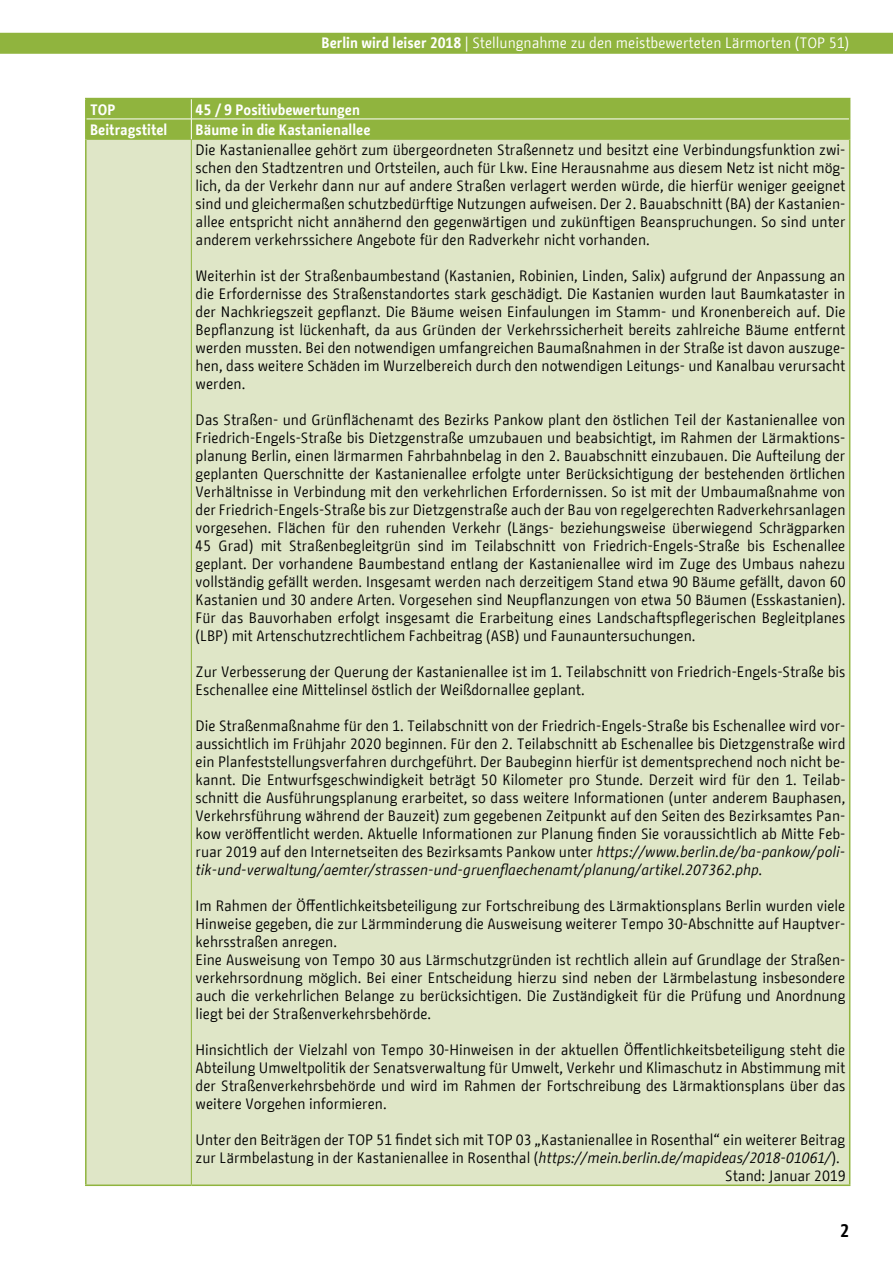
<style>
.page{position:relative;width:893px;height:1263px;background:#fff}
.page>*{position:absolute;margin:0;border:0;box-sizing:border-box;transform-origin:0 0}
.t1{font:700 18px "BMF Change";color:#000}
.t2{font:15px/18px "BMF Change";color:#000;text-align:justify}
.t3{font:15px "BMF Change";color:#fff}
.t4{font:700 15px "BMF Change";color:#fff}
.s1{font-weight:700}
.s2{font-style:italic}
.s3{font-style:inherit}
</style>
<div class="page">
<div style="left:0;top:33px;width:893px;height:21px;background:#90b43e"></div>
<div style="left:86px;top:99px;width:105px;height:20px;background:#90b43e"></div>
<div style="left:191px;top:99px;width:659px;height:20px;background:#90b43e"></div>
<div style="left:86px;top:119px;width:105px;height:20px;background:#90b43e"></div>
<div style="left:191px;top:119px;width:659px;height:20px;background:#90b43e"></div>
<div style="left:86px;top:139px;width:105px;height:1046px;background:#dfe6c7"></div>
<div style="left:191px;top:139px;width:659px;height:1046px;background:#dfe6c7"></div>
<hr style="left:85px;top:98px;width:106px;height:1px;background:#90b43e">
<hr style="left:85px;top:99px;width:2px;height:20px;background:#90b43e">
<hr style="left:191px;top:98px;width:659px;height:1px;background:#90b43e">
<hr style="left:85px;top:119px;width:2px;height:20px;background:#90b43e">
<hr style="left:85px;top:139px;width:2px;height:1045px;background:#90b43e">
<hr style="left:849px;top:139px;width:1px;height:1045px;background:#90b43e">
<hr style="left:85px;top:1184px;width:106px;height:2px;background:#90b43e">
<hr style="left:191px;top:1184px;width:659px;height:2px;background:#90b43e">
<hr style="left:87px;top:139px;width:104px;height:1px;background:#90b43e">
<hr style="left:191px;top:139px;width:658px;height:1px;background:#90b43e">
<hr style="left:191px;top:140px;width:1px;height:1044px;background:#90b43e">
<hr style="left:87px;top:119px;width:104px;height:1px;background:#fff">
<hr style="left:191px;top:119px;width:658px;height:1px;background:#fff">
<svg style="left:191px;top:99px;width:1px;height:40px"></svg>
<p class="t3" style="left:322px;top:32px;width:529px"><span class="s1">Berlin wird leiser 2018</span> | Stellungnahme zu den meistbewerteten Lärmorten (TOP 51)</p>
<p class="t4" style="left:90px;top:99px;width:27px">TOP</p>
<p class="t4" style="left:196px;top:99px;width:166px">45 / 9 Positivbewertungen</p>
<p class="t4" style="left:90px;top:119px;width:79px">Beitragstitel</p>
<p class="t4" style="left:196px;top:119px;width:176px">Bäume in die Kastanienallee</p>
<p class="t2" style="left:196px;top:141px;width:651px">Die Kastanienallee gehört zum übergeordneten Straßennetz und besitzt eine Verbindungsfunktion zwi&shy;schen den Stadtzentren und Ortsteilen, auch für Lkw. Eine Herausnahme aus diesem Netz ist nicht mög&shy;lich, da der Verkehr dann nur auf andere Straßen verlagert werden würde, die hierfür weniger geeignet sind und gleichermaßen schutzbedürftige Nutzungen aufweisen. Der 2. Bauabschnitt (BA) der Kastanien&shy;allee entspricht nicht annähernd den gegenwärtigen und zukünftigen Beanspruchungen. So sind unter anderem verkehrssichere Angebote für den Radverkehr nicht vorhanden.</p>
<p class="t2" style="left:196px;top:267px;width:651px">Weiterhin ist der Straßenbaumbestand (Kastanien, Robinien, Linden, Salix) aufgrund der Anpassung an die Erfordernisse des Straßenstandortes stark geschädigt. Die Kastanien wurden laut Baumkataster in der Nachkriegszeit gepflanzt. Die Bäume weisen Einfaulungen im Stamm- und Kronenbereich auf. Die Bepflanzung ist lückenhaft, da aus Gründen der Verkehrssicherheit bereits zahlreiche Bäume entfernt werden mussten. Bei den notwendigen umfangreichen Baumaßnahmen in der Straße ist davon auszuge&shy;hen, dass weitere Schäden im Wurzelbereich durch den notwendigen Leitungs- und Kanalbau verursacht werden.</p>
<p class="t2" style="left:196px;top:411px;width:651px">Das Straßen- und Grünflächenamt des Bezirks Pankow plant den östlichen Teil der Kastanienallee von Friedrich-Engels-Straße bis Dietzgenstraße umzubauen und beabsichtigt, im Rahmen der Lärmaktions&shy;planung Berlin, einen lärmarmen Fahrbahnbelag in den 2. Bauabschnitt einzubauen. Die Aufteilung der geplanten Querschnitte der Kastanienallee erfolgte unter Berücksichtigung der bestehenden örtlichen Verhältnisse in Verbindung mit den verkehrlichen Erfordernissen. So ist mit der Umbaumaßnahme von der Friedrich-Engels-Straße bis zur Dietzgenstraße auch der Bau von regelgerechten Radverkehrsanlagen vorgesehen. Flächen für den ruhenden Verkehr (Längs- beziehungsweise überwiegend Schrägparken 45 Grad) mit Straßenbegleitgrün sind im Teilabschnitt von Friedrich-Engels-Straße bis Eschenallee geplant. Der vorhandene Baumbestand entlang der Kastanienallee wird im Zuge des Umbaus nahezu vollständig gefällt werden. Insgesamt werden nach derzeitigem Stand etwa 90 Bäume gefällt, davon 60<br>Kastanien und 30 andere Arten. Vorgesehen sind Neupflanzungen von etwa 50 Bäumen (Esskastanien).<br>Für das Bauvorhaben erfolgt insgesamt die Erarbeitung eines Landschaftspflegerischen Begleitplanes (LBP) mit Artenschutzrechtlichem Fachbeitrag (ASB) und Faunauntersuchungen.</p>
<p class="t2" style="left:196px;top:663px;width:651px">Zur Verbesserung der Querung der Kastanienallee ist im 1. Teilabschnitt von Friedrich-Engels-Straße bis<br>Eschenallee eine Mittelinsel östlich der Weißdornallee geplant.</p>
<p class="t2" style="left:196px;top:717px;width:651px">Die Straßenmaßnahme für den 1. Teilabschnitt von der Friedrich-Engels-Straße bis Eschenallee wird vor&shy;aussichtlich im Frühjahr 2020 beginnen. Für den 2. Teilabschnitt ab Eschenallee bis Dietzgenstraße wird ein Planfeststellungsverfahren durchgeführt. Der Baubeginn hierfür ist dementsprechend noch nicht be&shy;kannt. Die Entwurfsgeschwindigkeit beträgt 50 Kilometer pro Stunde. Derzeit wird für den 1. Teilab&shy;schnitt die Ausführungsplanung erarbeitet, so dass weitere Informationen (unter anderem Bauphasen, Verkehrsführung während der Bauzeit) zum gegebenen Zeitpunkt auf den Seiten des Bezirksamtes Pan&shy;kow veröffentlicht werden. Aktuelle Informationen zur Planung finden Sie voraussichtlich ab Mitte Feb&shy;ruar 2019 auf den Internetseiten des Bezirksamts Pankow unter <span class="s2">https://www.berlin.de/ba-pankow/poli&shy;tik-und-verwaltung/aemter/strassen-und-gruenflaechenamt/planung/artikel.207362.php.</span></p>
<p class="t2" style="left:196px;top:897px;width:651px;text-align:left">Im Rahmen der Öffentlichkeitsbeteiligung zur Fortschreibung des Lärmaktionsplans Berlin wurden viele Hinweise gegeben, die zur Lärmminderung die Ausweisung weiterer Tempo 30-Abschnitte auf Hauptver&shy;kehrsstraßen anregen.<br>Eine Ausweisung von Tempo 30 aus Lärmschutzgründen ist rechtlich allein auf Grundlage der Straßen&shy;verkehrsordnung möglich. Bei einer Entscheidung hierzu sind neben der Lärmbelastung insbesondere auch die verkehrlichen Belange zu berücksichtigen. Die Zuständigkeit für die Prüfung und Anordnung liegt bei der Straßenverkehrsbehörde.</p>
<p class="t2" style="left:196px;top:1041px;width:651px">Hinsichtlich der Vielzahl von Tempo 30-Hinweisen in der aktuellen Öffentlichkeitsbeteiligung steht die Abteilung Umweltpolitik der Senatsverwaltung für Umwelt, Verkehr und Klimaschutz in Abstimmung mit der Straßenverkehrsbehörde und wird im Rahmen der Fortschreibung des Lärmaktionsplans über das weitere Vorgehen informieren.</p>
<p class="t2" style="left:196px;top:1131px;width:651px">Unter den Beiträgen der TOP 51 findet sich mit TOP 03 „Kastanienallee in Rosenthal“ ein weiterer Beitrag</p>
<p class="t2" style="left:196px;top:1149px;width:646px">zur Lärmbelastung in der Kastanienallee in Rosenthal (<span class="s2">https://mein.berlin.de/mapideas/2018-01061/</span>).</p>
<p class="t2" style="left:725px;top:1167px;width:122px">Stand: Januar 201<span class="s3">9</span></p>
<p class="t1" style="left:840px;top:1218px;width:11px">2</p>
</div>
